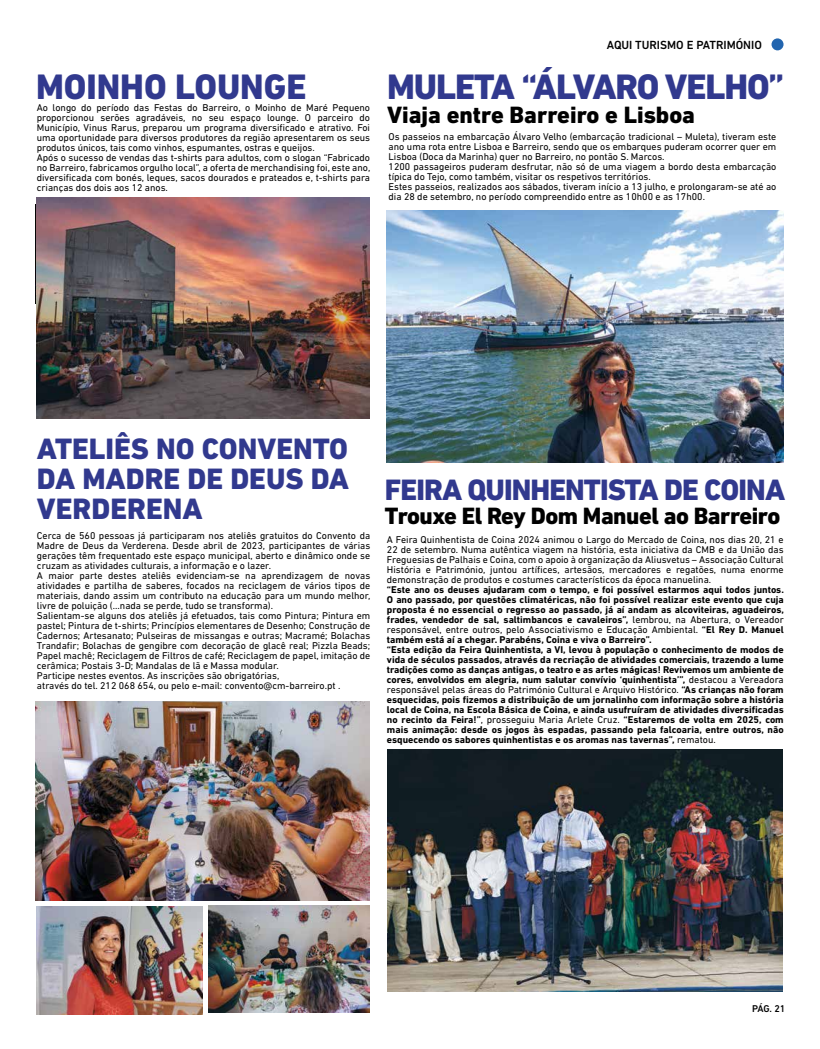
<style>
.page{position:relative;width:820px;height:1049px;background:#fff}
.page>*{position:absolute;margin:0;border:0;box-sizing:border-box;transform-origin:0 0}
.t1{font:800 36px "DIN Next LT Pro";letter-spacing:-.03em;color:#31398e}
.t2{font:800 36px "DIN Next LT Pro";color:#31398e}
.t3{font:800 30px/30px "DIN Next LT Pro";color:#31398e;text-align:justify}
.t4{font:800 30px "DIN Next LT Pro";letter-spacing:-.03em;color:#31398e}
.t5{font:800 24px "DIN Next LT Pro";letter-spacing:-.02em;color:#000}
.t6{font:800 24px "DIN Next LT Pro";color:#000}
.t7{font:500 12px "DIN Next LT Pro";color:#000}
.t8{font:10px/10px "DIN Next LT Pro";color:#000}
.t9{font:700 10px/10px "DIN Next LT Pro";color:#000}
.t10{font:500 10px "DIN Next LT Pro";color:#000}
.s1{font-weight:400}
</style>
<div class="page">
<div style="left:771px;top:38px;width:12px;height:12px;background:#2265af;border-radius:50%"></div>
<img style="left:37px;top:197px;width:332px;height:221px">
<img style="left:36px;top:701px;width:333px;height:199px">
<img style="left:387px;top:211px;width:396px;height:252px">
<img style="left:387px;top:750px;width:395px;height:241px">
<img style="left:209px;top:905px;width:160px;height:107px">
<img style="left:36px;top:906px;width:166px;height:108px">
<h1 class="t2" style="left:36px;top:65px;width:272px">MOINHO LOUNGE</h1>
<p class="t8" style="left:37px;top:103px;width:335px">Ao longo do período das Festas do Barreiro, o Moinho de Maré Pequeno proporcionou serões agradáveis, no seu espaço lounge. O parceiro do Município, Vinus Rarus, preparou um programa diversificado e atrativo. Foi uma oportunidade para diversos produtores da região apresentarem os seus produtos únicos, tais como vinhos, espumantes, ostras e queijos.<br>Após o sucesso de vendas das t-shirts para adultos, com o slogan “Fabricado no Barreiro, fabricamos orgulho local”, a oferta de merchandising foi, este ano, diversificada com bonés, leques, sacos dourados e prateados e, t-shirts para crianças dos dois aos 12 anos.</p>
<p class="t7" style="left:606px;top:38px;width:156px">AQUI TURISMO E PATRIMÓNIO</p>
<h1 class="t1" style="left:387px;top:65px;width:398px">MULETA “ÁLVARO VELHO”</h1>
<h3 class="t6" style="left:387px;top:101px;width:309px">Viaja entre Barreiro e Lisboa</h3>
<p class="t8" style="left:388px;top:132px;width:389px">Os passeios na embarcação Álvaro Velho (embarcação tradicional – Muleta), tiveram este ano uma rota entre Lisboa e Barreiro, sendo que os embarques puderam ocorrer quer em Lisboa (Doca da Marinha) quer no Barreiro, no pontão S. Marcos.<br>1200 passageiros puderam desfrutar, não só de uma viagem a bordo desta embarcação típica do Tejo, como também, visitar os respetivos territórios.<br>Estes passeios, realizados aos sábados, tiveram início a 13 julho, e prolongaram-se até ao dia 28 de setembro, no período compreendido entre as 10h00 e as 17h00.</p>
<h2 class="t3" style="left:37px;top:434px;width:313px">ATELIÊS NO CONVENTO DA MADRE DE DEUS DA VERDERENA</h2>
<p class="t8" style="left:37px;top:530px;width:335px">Cerca de 560 pessoas já participaram nos ateliês gratuitos do Convento da Madre de Deus da Verderena. Desde abril de 2023, participantes de várias gerações têm frequentado este espaço municipal, aberto e dinâmico onde se cruzam as atividades culturais, a informação e o lazer.<br>A maior parte destes ateliês evidenciam-se na aprendizagem de novas atividades e partilha de saberes, focados na reciclagem de vários tipos de materiais, dando assim um contributo na educação para um mundo melhor, livre de poluição (...nada se perde, tudo se transforma).<br>Salientam-se alguns dos ateliês já efetuados, tais como Pintura; Pintura em pastel; Pintura de t-shirts; Princípios elementares de Desenho; Construção de Cadernos; Artesanato; Pulseiras de missangas e outras; Macramé; Bolachas Trandafir; Bolachas de gengibre com decoração de glacê real; Pizzla Beads; Papel machê; Reciclagem de Filtros de café; Reciclagem de papel, imitação de cerâmica; Postais 3-D; Mandalas de lã e Massa modular.<br>Participe nestes eventos. As inscrições são obrigatórias,<br>através do tel. 212 068 654, ou pelo e-mail: convento@cm-barreiro.pt .</p>
<h2 class="t4" style="left:384px;top:472px;width:402px">FEIRA QUINHENTISTA DE COINA</h2>
<h3 class="t5" style="left:384px;top:501px;width:397px">Trouxe El Rey Dom Manuel ao Barreiro</h3>
<p class="t8" style="left:387px;top:534px;width:398px;text-align:justify">A Feira Quinhentista de Coina 2024 animou o Largo do Mercado de Coina, nos dias 20, 21 e 22 de setembro. Numa autêntica viagem na história, esta iniciativa da CMB e da União das Freguesias de Palhais e Coina, com o apoio à organização da Aliusvetus – Associação Cultural História e Património, juntou artífices, artesãos, mercadores e regatões, numa enorme demonstração de produtos e costumes característicos da época manuelina.</p>
<p class="t9" style="left:387px;top:584px;width:398px">“Este ano os deuses ajudaram com o tempo, e foi possível estarmos aqui todos juntos.<br>O ano passado, por questões climatéricas, não foi possível realizar este evento que cuja proposta é no essencial o regresso ao passado, já aí andam as alcoviteiras, aguadeiros, frades, vendedor de sal, saltimbancos e cavaleiros”, <span class="s1">lembrou, na Abertura, o Vereador responsável, entre outros, pelo Associativismo e Educação Ambiental.</span> “El Rey D. Manuel também está aí a chegar. Parabéns, Coina e viva o Barreiro”.<br>“Esta edição da Feira Quinhentista, a VI, levou à população o conhecimento de modos de vida de séculos passados, através da recriação de atividades comerciais, trazendo a lume tradições como as danças antigas, o teatro e as artes mágicas! Revivemos um ambiente de cores, envolvidos em alegria, num salutar convívio ‘quinhentista’”, <span class="s1">destacou a Vereadora responsável pelas áreas do Património Cultural e Arquivo Histórico.</span> “As crianças não foram esquecidas, pois fizemos a distribuição de um jornalinho com informação sobre a história local de Coina, na Escola Básica de Coina, e ainda usufruíram de atividades diversificadas no recinto da Feira!”<span class="s1">, prosseguiu Maria Arlete Cruz.</span> “Estaremos de volta em 2025, com mais animação: desde os jogos às espadas, passando pela falcoaria, entre outros, não esquecendo os sabores quinhentistas e os aromas nas tavernas”, <span class="s1">rematou.</span></p>
<p class="t10" style="left:752px;top:1003px;width:35px">PÁG. 21</p>
</div>
